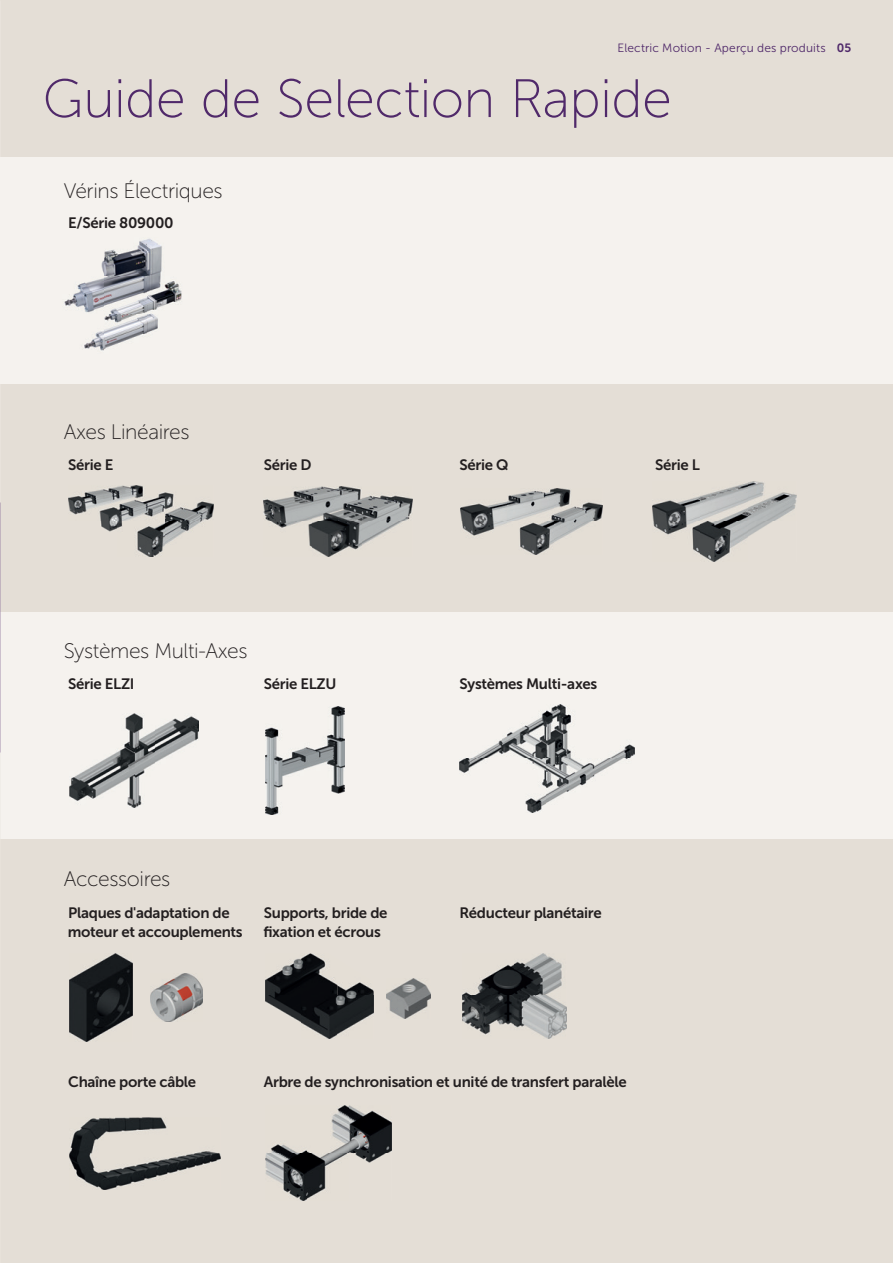
<style>
.page{position:relative;width:893px;height:1263px;background:#e4ded6}
.page>*{position:absolute;margin:0;border:0;box-sizing:border-box;transform-origin:0 0}
.t1{font:54px "Museo Sans 100";letter-spacing:-.01em;color:#50296a}
.t2{font:21px "Museo Sans 100";letter-spacing:-.02em;color:#231f20}
.t3{font:15px/19.5px "Museo Sans 700";letter-spacing:-.02em;color:#231f20}
.t4{font:12px "Museo Sans 300";letter-spacing:.01em;color:#50296a}
.s1{font-family:"Museo Sans 700"}
</style>
<div class="page">
<div style="left:0;top:158px;width:893px;height:226px;background:#f5f2ee"></div>
<div style="left:0;top:612px;width:893px;height:226px;background:#f5f2ee"></div>
<img style="left:459px;top:705px;width:175px;height:107px">
<img style="left:265px;top:706px;width:79px;height:108px">
<img style="left:70px;top:713px;width:129px;height:94px">
<img style="left:69px;top:486px;width:145px;height:71px">
<img style="left:263px;top:486px;width:149px;height:70px">
<img style="left:460px;top:489px;width:142px;height:65px">
<img style="left:653px;top:482px;width:144px;height:79px">
<img style="left:64px;top:238px;width:118px;height:113px">
<img style="left:387px;top:979px;width:44px;height:40px">
<img style="left:265px;top:953px;width:73px;height:43px">
<img style="left:338px;top:982px;width:36px;height:14px">
<img style="left:265px;top:996px;width:109px;height:42px">
<img style="left:151px;top:974px;width:52px;height:47px">
<img style="left:70px;top:953px;width:62px;height:88px">
<img style="left:265px;top:1106px;width:126px;height:95px">
<img style="left:462px;top:953px;width:104px;height:85px">
<img style="left:70px;top:1117px;width:150px;height:72px">
<p class="t4" style="left:618px;top:41px;width:235px">Electric Motion - Aperçu des produits <span class="s1">05</span></p>
<h1 class="t1" style="left:43px;top:70px;width:631px">Guide de Selection Rapide</h1>
<h2 class="t2" style="left:64px;top:179px;width:160px">Vérins Électriques</h2>
<p class="t3" style="left:68px;top:213px;width:107px">E/Série 809000</p>
<h2 class="t2" style="left:64px;top:421px;width:127px">Axes Linéaires</h2>
<p class="t3" style="left:68px;top:455px;width:47px">Série E</p>
<p class="t3" style="left:264px;top:455px;width:49px">Série D</p>
<p class="t3" style="left:459px;top:455px;width:51px">Série Q</p>
<p class="t3" style="left:655px;top:455px;width:46px">Série L</p>
<h2 class="t2" style="left:64px;top:640px;width:185px">Systèmes Multi-Axes</h2>
<p class="t3" style="left:68px;top:674px;width:68px">Série ELZI</p>
<p class="t3" style="left:264px;top:674px;width:74px">Série ELZU</p>
<p class="t3" style="left:459px;top:674px;width:139px">Systèmes Multi-axes</p>
<h2 class="t2" style="left:64px;top:868px;width:108px">Accessoires</h2>
<p class="t3" style="left:68px;top:903px;width:176px">Plaques d'adaptation de moteur et accouplements</p>
<p class="t3" style="left:263px;top:903px;width:126px">Supports, bride de fixation et écrous</p>
<p class="t3" style="left:459px;top:903px;width:144px">Réducteur planétaire</p>
<p class="t3" style="left:68px;top:1072px;width:129px">Chaîne porte câble</p>
<p class="t3" style="left:264px;top:1072px;width:364px">Arbre de synchronisation et unité de transfert paralèle</p>
</div>
